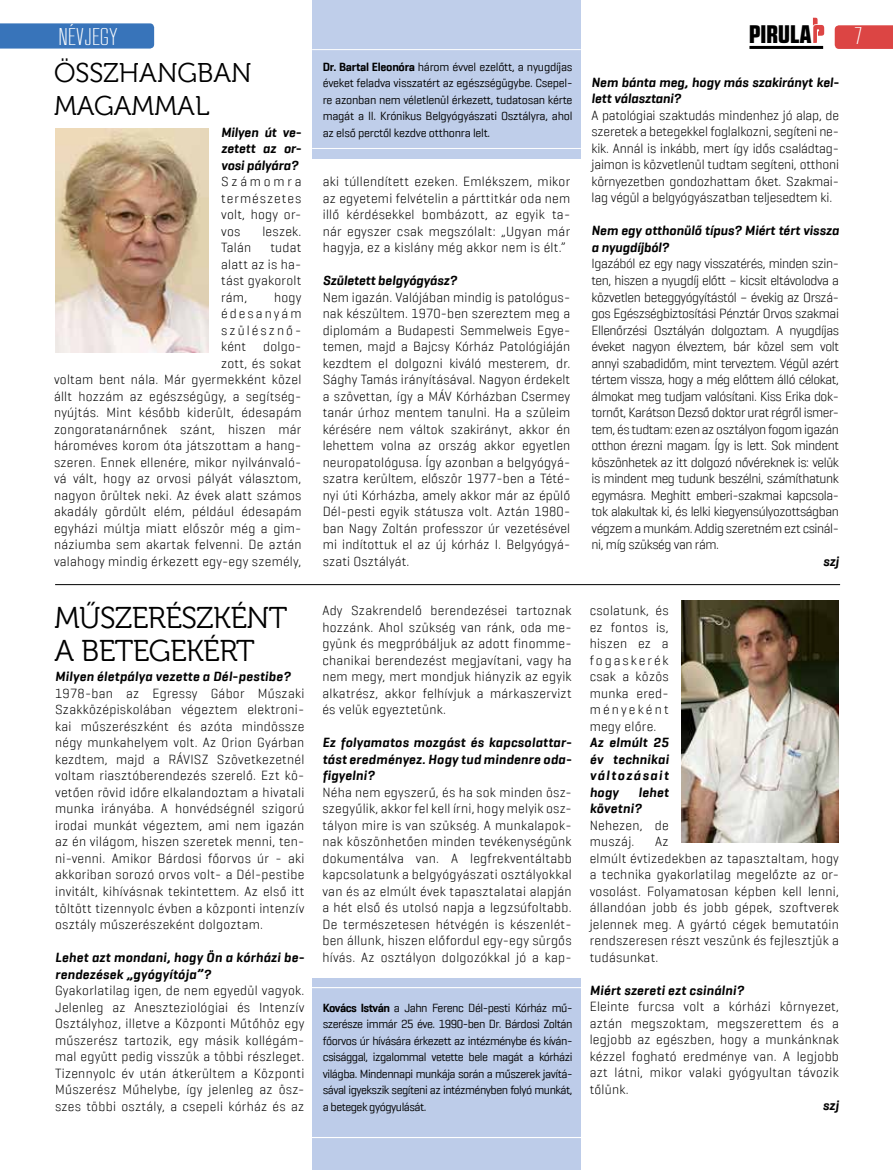
<style>
.page{position:relative;width:893px;height:1170px;background:#fff}
.page>*{position:absolute;margin:0;border:0;box-sizing:border-box;transform-origin:0 0}
.t1{font:30px/33px "Museo 300";letter-spacing:-.02em;color:#000}
.t2{font:27px/33px "Museo 300";color:#000}
.t3{font:25.35px "RB No 2.1 b Black DEMO";letter-spacing:.03em;color:#000}
.t4{font:300 24px "RB No 2";color:#fff}
.t5{font:24px "RB No 2 Light Alternative";color:#fff}
.t6{font:300 13.5px/16.5px "Geogrotesque";letter-spacing:.02em;color:#000;text-align:justify}
.t7{font:italic 600 13.5px/16.5px "Geogrotesque";letter-spacing:.02em;color:#000;text-align:justify}
.t8{font:italic 600 13.5px/16.5px "Geogrotesque";color:#000}
.t9{font:12px/16.5px "Geogrotesque";letter-spacing:-.035em;color:#000;text-align:justify}
.s1{font-weight:600}
</style>
<div class="page">
<svg style="left:835px;top:25px;width:58px;height:24px"></svg>
<hr style="left:749px;top:46px;width:74px;height:3px;background:#000">
<svg style="left:813px;top:18px;width:11px;height:25px"></svg>
<div style="left:312px;top:0;width:269px;height:158px;background:#bfceea"></div>
<div style="left:312px;top:978px;width:269px;height:191px;background:#bdcce9"></div>
<hr style="left:55px;top:584px;width:785px;height:1px;background:#000">
<hr style="left:311px;top:986px;width:271px;height:2px;background:#fff">
<hr style="left:310px;top:1136px;width:272px;height:1px;background:#fff">
<hr style="left:312px;top:148px;width:269px;height:1px;background:#fff">
<hr style="left:312px;top:49px;width:269px;height:1px;background:#fff">
<svg style="left:0;top:23px;width:154px;height:26px;background:#3e78bc"></svg>
<img style="left:55px;top:129px;width:153px;height:223px">
<img style="left:681px;top:600px;width:158px;height:242px">
<h3 class="t4" style="left:58px;top:24px;width:61px">NÉVJEGY</h3>
<h2 class="t2" style="left:54px;top:57px;width:199px">ÖSSZHANGBAN<br>MAGAMMAL</h2>
<p class="t7" style="left:221px;top:124px;width:82px">Milyen út ve&shy;zetett az or&shy;vosi pályára?</p>
<p class="t6" style="left:221px;top:173px;width:82px">Számomra természetes volt, hogy or&shy;vos</p>
<p class="t6" style="left:262px;top:222px;width:41px">leszek.</p>
<p class="t6" style="left:221px;top:239px;width:32px">Talán</p>
<p class="t6" style="left:221px;top:239px;width:82px;text-indent:49px">tudat alatt az is ha&shy;tást gyakorolt rám,</p>
<p class="t6" style="left:221px;top:288px;width:82px;text-indent:53px">hogy édesanyám szülésznő&shy;ként</p>
<p class="t6" style="left:54px;top:338px;width:249px;text-align:right">dolgo-<br>zott, és sokat<br>voltam bent nála. Már gyermekként közel állt hozzám az egészségügy, a segítség&shy;nyújtás. Mint később kiderült, édesapám zongoratanárnőnek szánt, hiszen már hároméves korom óta játszottam a hang&shy;szeren. Ennek ellenére, mikor nyilvánvaló&shy;vá vált, hogy az orvosi pályát választom, nagyon örültek neki. Az évek alatt számos akadály gördült elém, például édesapám egyházi múltja miatt először még a gim&shy;náziumba sem akartak felvenni. De aztán valahogy mindig érkezett egy-egy személy,</p>
<h1 class="t1" style="left:55px;top:601px;width:234px">MŰSZERÉSZKÉNT<br>A BETEGEKÉRT</h1>
<p class="t7" style="left:55px;top:668px;width:237px">Milyen életpálya vezette a Dél-pestibe?</p>
<p class="t6" style="left:55px;top:684px;width:251px">1978-ban az Egressy Gábor Műszaki Szakközépiskolában végeztem elektroni&shy;kai műszerészként és azóta mindössze négy munkahelyem volt. Az Orion Gyárban kezdtem, majd a RÁVISZ Szövetkezetnél voltam riasztóberendezés szerelő. Ezt kö&shy;vetően rövid időre elkalandoztam a hivatali munka irányába. A honvédségnél szigorú irodai munkát végeztem, ami nem igazán az én világom, hiszen szeretek menni, ten&shy;ni-venni. Amikor Bárdosi főorvos úr - aki akkoriban sorozó orvos volt- a Dél-pestibe invitált, kihívásnak tekintettem. Az első itt töltött tizennyolc évben a központi intenzív osztály műszerészeként dolgoztam.</p>
<p class="t7" style="left:55px;top:948px;width:251px">Lehet azt mondani, hogy Ön a kórházi be&shy;rendezések „gyógyítója”?</p>
<p class="t6" style="left:55px;top:981px;width:251px">Gyakorlatilag igen, de nem egyedül vagyok.<br>Jelenleg az Aneszteziológiai és Intenzív Osztályhoz, illetve a Központi Műtőhöz egy műszerész tartozik, egy másik kollégám&shy;mal együtt pedig visszük a többi részleget.<br>Tizennyolc év után átkerültem a Központi Műszerész Műhelybe, így jelenleg az ös - szes többi osztály, a csepeli kórház és az</p>
<p class="t9" style="left:323px;top:58px;width:251px"><span class="s1">Dr. Bartal Eleonóra</span> három évvel ezelőtt, a nyugdíjas éveket feladva visszatért az egészségügybe. Csepel&shy;re azonban nem véletlenül érkezett, tudatosan kérte magát a II. Krónikus Belgyógyászati Osztályra, ahol az első perctől kezdve otthonra lelt.</p>
<p class="t6" style="left:323px;top:173px;width:249px">aki túllendített ezeken. Emlékszem, mikor az egyetemi felvételin a párttitkár oda nem illő kérdésekkel bombázott, az egyik ta&shy;nár egyszer csak megszólalt: „Ugyan már hagyja, ez a kislány még akkor nem is élt.”</p>
<p class="t8" style="left:323px;top:272px;width:136px">Született belgyógyász?</p>
<p class="t6" style="left:323px;top:288px;width:249px">Nem igazán. Valójában mindig is patológus&shy;nak készültem. 1970-ben szereztem meg a diplomám a Budapesti Semmelweis Egye&shy;temen, majd a Bajcsy Kórház Patológiáján kezdtem el dolgozni kiváló mesterem, dr.<br>Sághy Tamás irányításával. Nagyon érdekelt a szövettan, így a MÁV Kórházban Csermey tanár úrhoz mentem tanulni. Ha a szüleim kérésére nem váltok szakirányt, akkor én lehettem volna az ország akkor egyetlen neuropatológusa. Így azonban a belgyógyá&shy;szatra kerültem, először 1977-ben a Tété&shy;nyi úti Kórházba, amely akkor már az épülő Dél-pesti egyik státusza volt. Aztán 1980- ban Nagy Zoltán professzor úr vezetésével mi indítottuk el az új kórház I. Belgyógyá&shy;szati Osztályát.</p>
<p class="t6" style="left:322px;top:602px;width:251px">Ady Szakrendelő berendezései tartoznak hozzánk. Ahol szükség van ránk, oda me&shy;gyünk és megpróbáljuk az adott finomme&shy;chanikai berendezést megjavítani, vagy ha nem megy, mert mondjuk hiányzik az egyik alkatrész, akkor felhívjuk a márkaszervizt és velük egyeztetünk.</p>
<p class="t7" style="left:322px;top:734px;width:251px">Ez folyamatos mozgást és kapcsolattar&shy;tást eredményez. Hogy tud mindenre oda&shy;figyelni?</p>
<p class="t6" style="left:322px;top:783px;width:251px">Néha nem egyszerű, és ha sok minden ös - szegyűlik, akkor fel kell írni, hogy melyik osz&shy;tályon mire is van szükség. A munkalapok&shy;nak köszönhetően minden tevékenységünk dokumentálva van. A legfrekventáltabb kapcsolatunk a belgyógyászati osztályokkal van és az elmúlt évek tapasztalatai alapján a hét első és utolsó napja a legzsúfoltabb.<br>De természetesen hétvégén is készenlét&shy;ben állunk, hiszen előfordul egy-egy sürgős hívás. Az osztályon dolgozókkal jó a kap-</p>
<p class="t9" style="left:323px;top:998px;width:251px"><span class="s1">Kovács István</span> a Jahn Ferenc Dél-pesti Kórház mű&shy;szerésze immár 25 éve. 1990-ben Dr. Bárdosi Zoltán főorvos úr hívására érkezett az intézménybe és kíván&shy;csisággal, izgalommal vetette bele magát a kórházi világba. Mindennapi munkája során a műszerek javítá&shy;sával igyekszik segíteni az intézményben folyó munkát, a betegek gyógyulását.</p>
<h3 class="t3" style="left:749px;top:24px;width:64px">PIRULA</h3>
<h3 class="t5" style="left:854px;top:23px;width:10px">7</h3>
<p class="t8" style="left:591px;top:74px;width:249px">Nem bánta meg, hogy más szakirányt kel&shy;lett választani?</p>
<p class="t6" style="left:591px;top:107px;width:249px">A patológiai szaktudás mindenhez jó alap, de szeretek a betegekkel foglalkozni, segíteni ne&shy;kik. Annál is inkább, mert így idős családtag&shy;jaimon is közvetlenül tudtam segíteni, otthoni környezetben gondozhattam őket. Szakmai&shy;lag végül a belgyógyászatban teljesedtem ki.</p>
<p class="t8" style="left:591px;top:222px;width:249px">Nem egy otthonülő típus? Miért tért vissza a nyugdíjból?</p>
<p class="t6" style="left:591px;top:255px;width:249px">Igazából ez egy nagy visszatérés, minden szin&shy;ten, hiszen a nyugdíj előtt – kicsit eltávolodva a közvetlen beteggyógyítástól – évekig az Orszá&shy;gos Egészségbiztosítási Pénztár Orvos szakmai Ellenőrzési Osztályán dolgoztam. A nyugdíjas éveket nagyon élveztem, bár közel sem volt annyi szabadidőm, mint terveztem. Végül azért tértem vissza, hogy a még előttem álló célokat, álmokat meg tudjam valósítani. Kiss Erika dok&shy;tornőt, Karátson Dezső doktor urat régről ismer&shy;tem, és tudtam: ezen az osztályon fogom igazán otthon érezni magam. Így is lett. Sok mindent köszönhetek az itt dolgozó nővéreknek is: velük is mindent meg tudunk beszélni, számíthatunk egymásra. Meghitt emberi-szakmai kapcsola&shy;tok alakultak ki, és lelki kiegyensúlyozottságban végzem a munkám. Addig szeretném ezt csinál&shy;ni, míg szükség van rám.</p>
<p class="t7" style="left:823px;top:552px;width:17px">szj</p>
<p class="t6" style="left:590px;top:602px;width:81px">csolatunk, és ez fontos is, hiszen ez a fogaskerék csak a közös munka ered&shy;ményeként megy előre.</p>
<p class="t7" style="left:590px;top:734px;width:81px">Az elmúlt 25 év technikai változásait hogy</p>
<p class="t7" style="left:590px;top:783px;width:81px;text-indent:49px">lehet követni?</p>
<p class="t6" style="left:590px;top:816px;width:81px">Nehezen, de muszáj.</p>
<p class="t6" style="left:590px;top:833px;width:251px;text-align:left;text-indent:66px">Az<br>elmúlt évtizedekben az tapasztaltam, hogy a technika gyakorlatilag megelőzte az or&shy;vosolást. Folyamatosan képben kell lenni, állandóan jobb és jobb gépek, szoftverek jelennek meg. A gyártó cégek bemutatóin rendszeresen részt veszünk és fejlesztjük a tudásunkat.</p>
<p class="t7" style="left:590px;top:981px;width:156px">Miért szereti ezt csinálni?</p>
<p class="t6" style="left:590px;top:997px;width:251px">Eleinte furcsa volt a kórházi környezet, aztán megszoktam, megszerettem és a legjobb az egészben, hogy a munkánknak kézzel fogható eredménye van. A legjobb azt látni, mikor valaki gyógyultan távozik tőlünk.</p>
<p class="t7" style="left:823px;top:1097px;width:18px">szj</p>
</div>
